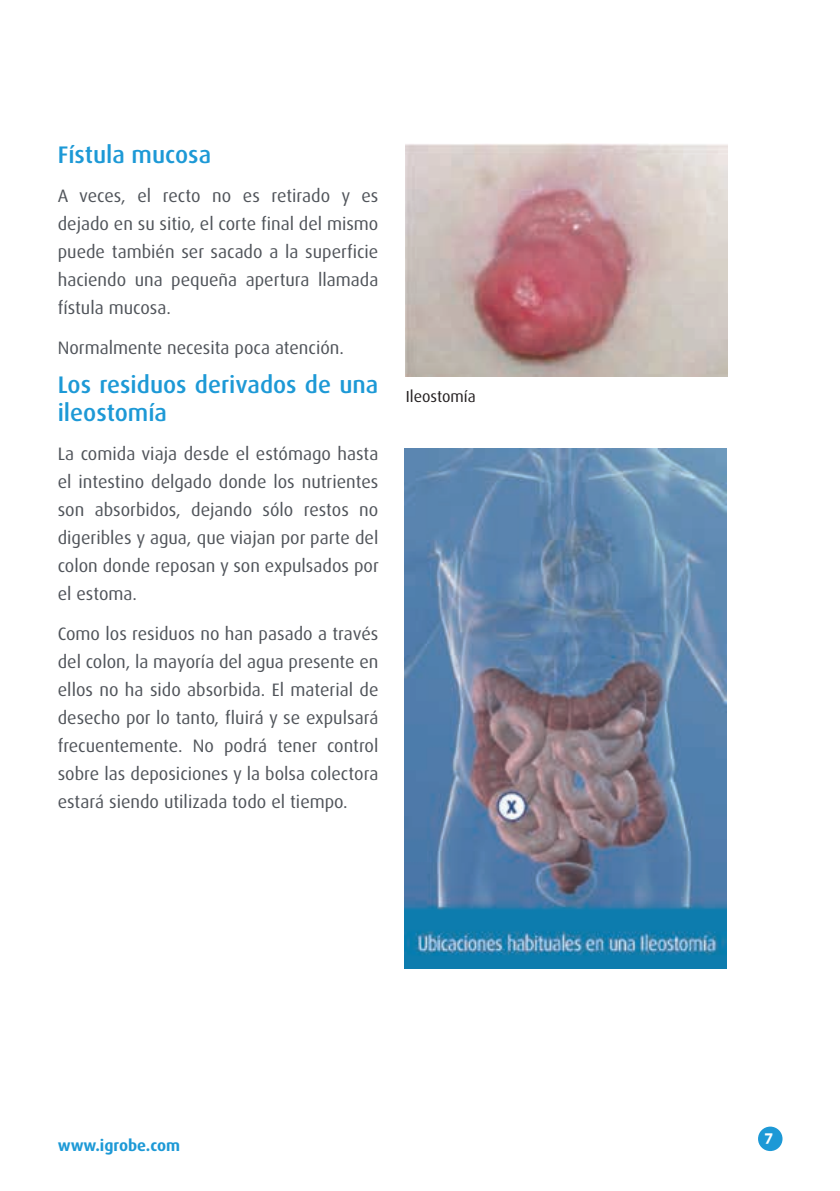
<style>
.page{position:relative;width:840px;height:1191px;background:#fff}
.page>*{position:absolute;margin:0;border:0;box-sizing:border-box;transform-origin:0 0}
.t1{font:500 24px/28px "Dax Pro";color:#1d99d6}
.t2{font:18px/28px "Dax Pro";color:#50545a;text-align:justify}
.t3{font:700 16px "Dax Pro";color:#1d99d6}
.t4{font:16px "Dax Pro";color:#231f20}
.t5{font:700 16px "Freight Sans Pro";color:#fff}
</style>
<div class="page">
<div style="left:757px;top:1126px;width:25px;height:25px;background:#1d99d6;border-radius:50%"></div>
<img style="left:405px;top:143px;width:321px;height:233px">
<img style="left:404px;top:448px;width:322px;height:520px">
<h1 class="t1" style="left:58px;top:141px;width:155px">Fístula mucosa</h1>
<p class="t2" style="left:58px;top:182px;width:322px">A veces, el recto no es retirado y es dejado en su sitio, el corte final del mismo puede también ser sacado a la superficie haciendo una pequeña apertura llamada fístula mucosa.</p>
<p class="t2" style="left:58px;top:333px;width:287px">Normalmente necesita poca atención.</p>
<h1 class="t1" style="left:58px;top:371px;width:322px">Los residuos derivados de una ileostomía</h1>
<p class="t2" style="left:58px;top:440px;width:322px">La comida viaja desde el estómago hasta el intestino delgado donde los nutrientes son absorbidos, dejando sólo restos no digeribles y agua, que viajan por parte del colon donde reposan y son expulsados por el estoma.</p>
<p class="t2" style="left:58px;top:619px;width:322px">Como los residuos no han pasado a través del colon, la mayoría del agua presente en ellos no ha sido absorbida. El material de desecho por lo tanto, fluirá y se expulsará frecuentemente. No podrá tener control sobre las deposiciones y la bolsa colectora estará siendo utilizada todo el tiempo.</p>
<p class="t4" style="left:405px;top:386px;width:71px">Ileostomía</p>
<p class="t3" style="left:58px;top:1135px;width:124px">www.igrobe.com</p>
<p class="t5" style="left:764px;top:1125px;width:9px">7</p>
</div>
